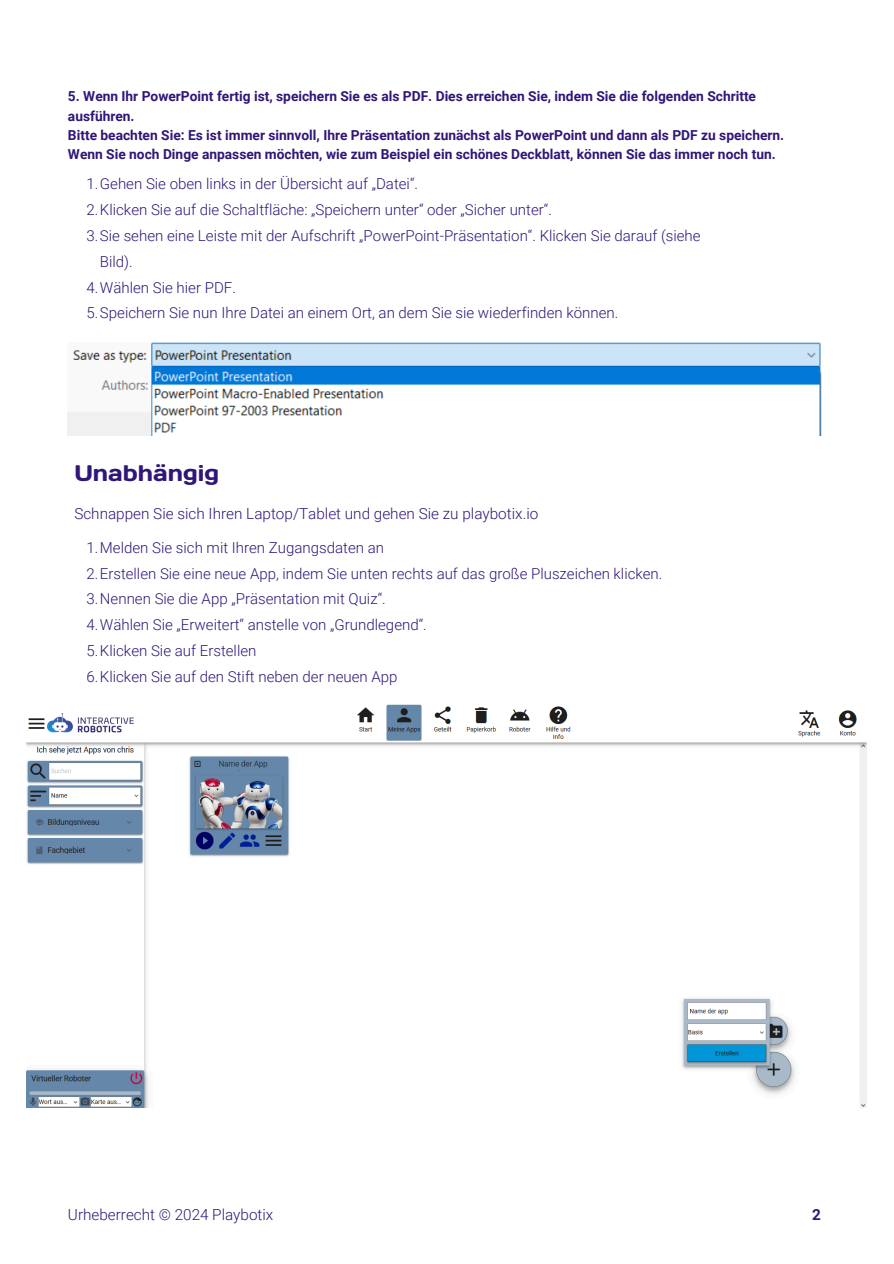
<style>
.page{position:relative;width:894px;height:1264px;background:#fff}
.page>*{position:absolute;margin:0;border:0;box-sizing:border-box;transform-origin:0 0}
.t1{font:22.5px "Days One";color:#301679}
.t2{font:300 15.3px "Roboto";color:#301679}
.t3{font:700 15.3px "Roboto";color:#301679}
.t4{font:300 15px/25.8px "Roboto";color:#301679}
.t5{font:700 13.8px/19.2px "Roboto";color:#301679}
</style>
<div class="page">
<img style="left:68px;top:342px;width:753px;height:93px">
<img style="left:27px;top:704px;width:839px;height:403px">
<p class="t5" style="left:68px;top:87px;width:689px">5. Wenn Ihr PowerPoint fertig ist, speichern Sie es als PDF. Dies erreichen Sie, indem Sie die folgenden Schritte ausführen.</p>
<p class="t5" style="left:68px;top:125px;width:717px">Bitte beachten Sie: Es ist immer sinnvoll, Ihre Präsentation zunächst als PowerPoint und dann als PDF zu speichern.<br>Wenn Sie noch Dinge anpassen möchten, wie zum Beispiel ein schönes Deckblatt, können Sie das immer noch tun.</p>
<p class="t4" style="left:86px;top:171px;width:333px">1.Gehen Sie oben links in der Übersicht auf „Datei“.</p>
<p class="t4" style="left:86px;top:197px;width:467px">2.Klicken Sie auf die Schaltfläche: „Speichern unter“ oder „Sicher unter“.</p>
<p class="t4" style="left:100px;top:223px;width:602px;text-indent:-13px">3.Sie sehen eine Leiste mit der Aufschrift „PowerPoint-Präsentation“. Klicken Sie darauf (siehe<br>Bild).</p>
<p class="t4" style="left:86px;top:274px;width:151px">4.Wählen Sie hier PDF.</p>
<h2 class="t4" style="left:86px;top:300px;width:533px">5.Speichern Sie nun Ihre Datei an einem Ort, an dem Sie sie wiederfinden können.</h2>
<p class="t1" style="left:74px;top:458px;width:146px">Unabhängig</p>
<p class="t2" style="left:74px;top:504px;width:465px">Schnappen Sie sich Ihren Laptop/Tablet und gehen Sie zu playbotix.io</p>
<p class="t4" style="left:86px;top:534px;width:299px">1.Melden Sie sich mit Ihren Zugangsdaten an</p>
<p class="t4" style="left:86px;top:560px;width:577px">2.Erstellen Sie eine neue App, indem Sie unten rechts auf das große Pluszeichen klicken.</p>
<p class="t4" style="left:86px;top:586px;width:301px">3.Nennen Sie die App „Präsentation mit Quiz“.</p>
<h1 class="t4" style="left:86px;top:612px;width:342px">4.Wählen Sie „Erweitert“ anstelle von „Grundlegend“.</h1>
<h2 class="t4" style="left:86px;top:638px;width:171px">5.Klicken Sie auf Erstellen</h2>
<p class="t4" style="left:86px;top:664px;width:312px">6.Klicken Sie auf den Stift neben der neuen App</p>
<p class="t2" style="left:68px;top:1205px;width:207px">Urheberrecht © 2024 Playbotix</p>
<p class="t3" style="left:811px;top:1205px;width:10px">2</p>
</div>
